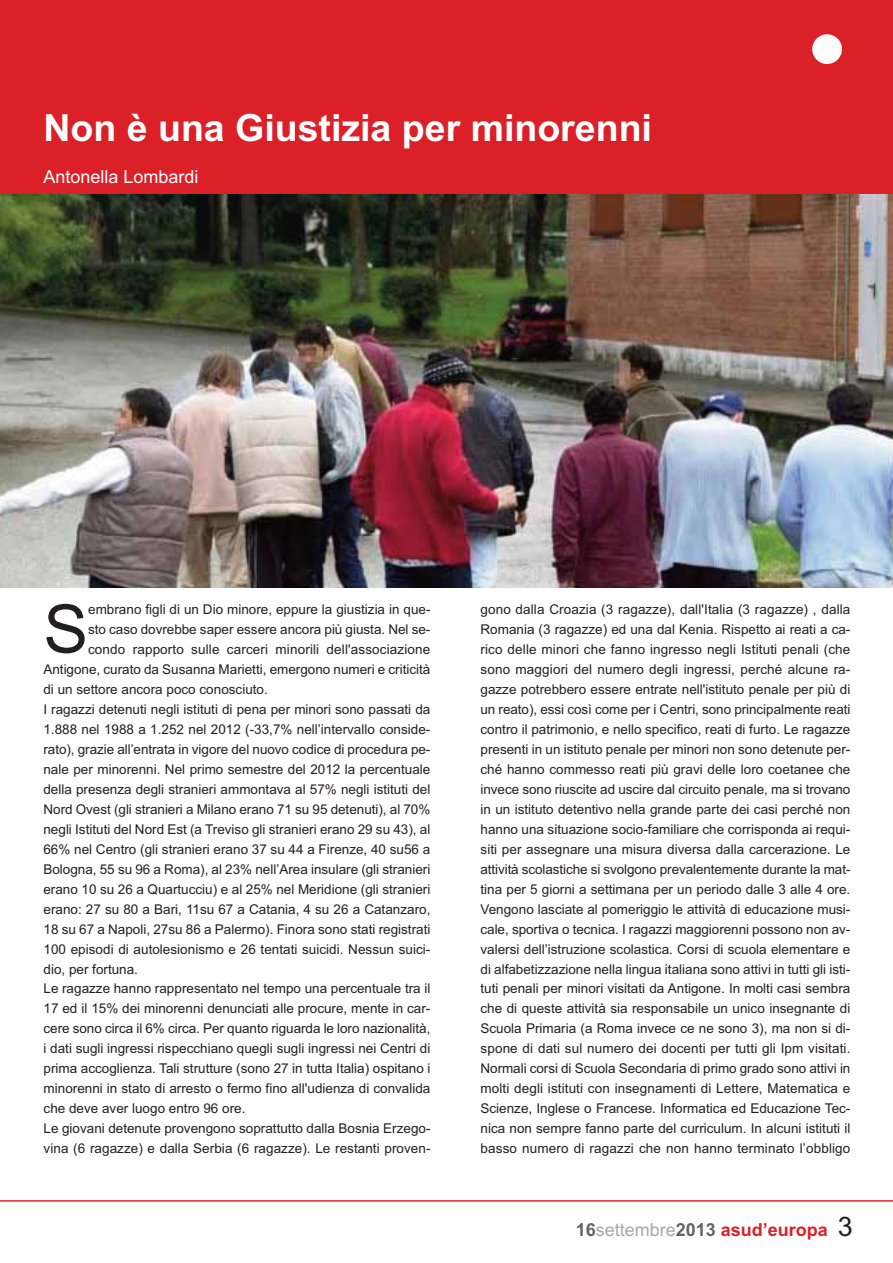
<style>
.page{position:relative;width:893px;height:1263px;background:#fff}
.page>*{position:absolute;margin:0;border:0;box-sizing:border-box;transform-origin:0 0}
.t1{font:67.05px "Arial";color:#231f20}
.t2{font:700 37.5px "Arial";color:#fff}
.t3{font:700 18px "Arial";color:#db2028}
.t4{font:18px "Arial";color:#fff}
.t5{font:13.5px/20px "Arial";color:#231f20;text-align:justify}
.s1{color:#656262}
.s2{font-weight:400;color:#a9a7a6}
.s3{font-weight:400;font-size:27px;color:#231f20}
</style>
<div class="page">
<div style="left:0;top:0;width:892px;height:194px;background:#db2028"></div>
<div style="left:812px;top:34px;width:30px;height:30px;background:#fff;border-radius:50%"></div>
<img style="left:0;top:194px;width:892px;height:393px">
<hr style="left:0;top:1201px;width:892px;height:1px;background:#db2028">
<h2 class="t2" style="left:43px;top:114px;width:610px">Non è una Giustizia per minorenni</h2>
<h3 class="t4" style="left:43px;top:171px;width:157px">Antonella Lombardi</h3>
<h1 class="t1" style="left:43px;top:605px;width:46px">S</h1>
<p class="t5" style="left:88px;top:600px;width:344px">embrano figli di un Dio minore, eppure la giustizia in que-</p>
<p class="t5" style="left:88px;top:620px;width:344px">sto caso dovrebbe saper essere ancora più giusta. Nel se-</p>
<p class="t5" style="left:88px;top:640px;width:344px">condo rapporto sulle carceri minorili dell'associazione</p>
<p class="t5" style="left:43px;top:660px;width:388px">Antigone, curato da Susanna Marietti, emergono numeri e criticità</p>
<p class="t5" style="left:43px;top:680px;width:226px">di un settore ancora poco conosciuto.</p>
<p class="t5" style="left:43px;top:700px;width:388px">I ragazzi detenuti negli istituti di pena per minori sono passati da</p>
<p class="t5" style="left:43px;top:720px;width:388px">1.888 nel 1988 a 1.252 nel 2012 (-33,7% nell’intervallo conside-</p>
<p class="t5" style="left:43px;top:740px;width:388px">rato), grazie all’entrata in vigore del nuovo codice di procedura pe-</p>
<p class="t5" style="left:43px;top:760px;width:388px">nale per minorenni. Nel primo semestre del 2012 la percentuale</p>
<p class="t5" style="left:43px;top:780px;width:388px">della presenza degli stranieri ammontava al 57% negli istituti del</p>
<p class="t5" style="left:43px;top:800px;width:388px">Nord Ovest (gli stranieri a Milano erano 71 su 95 detenuti), al 70%</p>
<p class="t5" style="left:43px;top:820px;width:388px">negli Istituti del Nord Est (a Treviso gli stranieri erano 29 su 43), al</p>
<p class="t5" style="left:43px;top:840px;width:388px">66% nel Centro (gli stranieri erano 37 su 44 a Firenze, 40 su56 a</p>
<p class="t5" style="left:43px;top:860px;width:388px">Bologna, 55 su 96 a Roma), al 23% nell’Area insulare (gli stranieri</p>
<p class="t5" style="left:43px;top:880px;width:388px">erano 10 su 26 a Quartucciu) e al 25% nel Meridione (gli stranieri</p>
<p class="t5" style="left:43px;top:900px;width:388px">erano: 27 su 80 a Bari, 11su 67 a Catania, 4 su 26 a Catanzaro,</p>
<p class="t5" style="left:43px;top:920px;width:388px">18 su 67 a Napoli, 27su 86 a Palermo). Finora sono stati registrati</p>
<p class="t5" style="left:43px;top:940px;width:388px">100 episodi di autolesionismo e 26 tentati suicidi. Nessun suici-</p>
<p class="t5" style="left:43px;top:960px;width:96px">dio, per fortuna.</p>
<p class="t5" style="left:43px;top:980px;width:388px">Le ragazze hanno rappresentato nel tempo una percentuale tra il</p>
<p class="t5" style="left:44px;top:1000px;width:388px">17 ed il 15% dei minorenni denunciati alle procure, mente in car-</p>
<p class="t5" style="left:44px;top:1020px;width:388px">cere sono circa il 6% circa. Per quanto riguarda le loro nazionalità,</p>
<p class="t5" style="left:44px;top:1040px;width:388px">i dati sugli ingressi rispecchiano quegli sugli ingressi nei Centri di</p>
<p class="t5" style="left:44px;top:1060px;width:388px">prima accoglienza. Tali strutture (sono 27 in tutta Italia) ospitano i</p>
<p class="t5" style="left:44px;top:1080px;width:388px">minorenni in stato di arresto o fermo fino all'udienza di convalida</p>
<p class="t5" style="left:44px;top:1100px;width:203px">che deve aver luogo entro 96 ore.</p>
<p class="t5" style="left:44px;top:1120px;width:388px">Le giovani detenute provengono soprattutto dalla Bosnia Erzego-</p>
<p class="t5" style="left:44px;top:1140px;width:388px">vina (6 ragazze) e dalla Serbia (6 ragazze). Le restanti proven-</p>
<p class="t5" style="left:480px;top:600px;width:371px">gono dalla Croazia (3 ragazze), dall'Italia (3 ragazze) , dalla Romania (3 ragazze) ed una dal Kenia. Rispetto ai reati a ca&shy;rico delle minori che fanno ingresso negli Istituti penali (che sono maggiori del numero degli ingressi, perché alcune ra&shy;gazze potrebbero essere entrate nell'istituto penale per più di un reato), essi così come per i Centri, sono principalmente reati contro il patrimonio, e nello specifico, reati di furto. Le ragazze presenti in un istituto penale per minori non sono detenute per&shy;ché hanno commesso reati più gravi delle loro coetanee che invece sono riuscite ad uscire dal circuito penale, ma si trovano in un istituto detentivo nella grande parte dei casi perché non hanno una situazione socio-familiare che corrisponda ai requi&shy;siti per assegnare una misura diversa dalla carcerazione. Le attività scolastiche si svolgono prevalentemente durante la mat&shy;tina per 5 giorni a settimana per un periodo dalle 3 alle 4 ore.<br>Vengono lasciate al pomeriggio le attività di educazione musi&shy;cale, sportiva o tecnica. I ragazzi maggiorenni possono non av&shy;valersi dell’istruzione scolastica. Corsi di scuola elementare e di alfabetizzazione nella lingua italiana sono attivi in tutti gli isti&shy;tuti penali per minori visitati da Antigone. In molti casi sembra che di queste attività sia responsabile un unico insegnante di Scuola Primaria (a Roma invece ce ne sono 3), ma non si di&shy;spone di dati sul numero dei docenti per tutti gli Ipm visitati.<br>Normali corsi di Scuola Secondaria di primo grado sono attivi in molti degli istituti con insegnamenti di Lettere, Matematica e Scienze, Inglese o Francese. Informatica ed Educazione Tec&shy;nica non sempre fanno parte del curriculum. In alcuni istituti il basso numero di ragazzi che non hanno terminato l’obbligo</p>
<h3 class="t3" style="left:575px;top:1223px;width:279px"><span class="s1">16</span><span class="s2">settembre</span><span class="s1">2013</span> asud’europa <span class="s3">3</span></h3>
</div>
